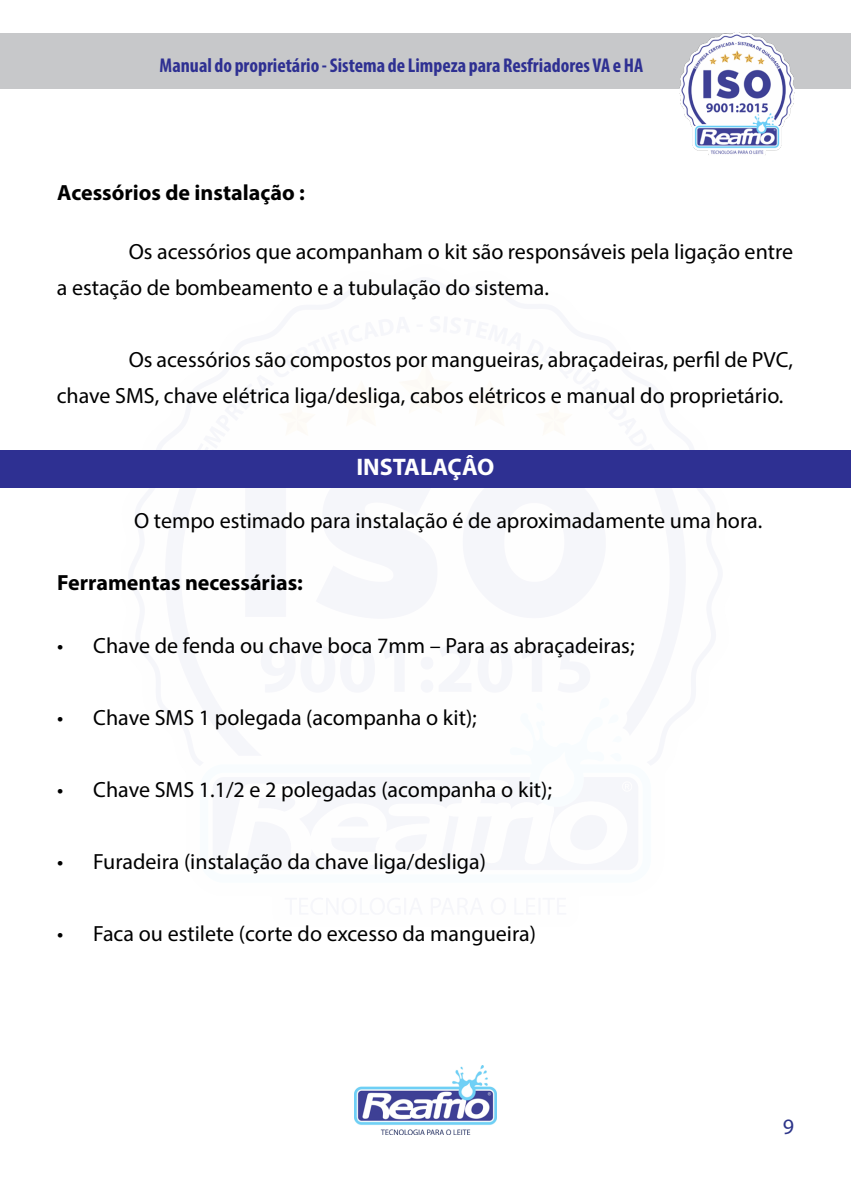
<style>
.page{position:relative;width:851px;height:1191px;background:#fff}
.page>*{position:absolute;margin:0;border:0;box-sizing:border-box;transform-origin:0 0}
.Título{font:700 24px "Myriad Pro";color:#fff}
.Texto{font:22px/36px "Myriad Pro";color:#000}
.Subtítulo{font:700 22px "Myriad Pro";color:#000}
.t1{font:22px "Myriad Pro";color:#2c3489}
.t2{font:700 condensed 20px "Myriad Pro";color:#2e3092}
</style>
<div class="page">
<div style="left:0;top:34px;width:850px;height:55px;background:#c7c8ca"></div>
<img style="left:354px;top:1066px;width:142px;height:68px">
<img style="left:679px;top:33px;width:115px;height:122px">
<div style="left:0;top:450px;width:850px;height:37px;background:#2e3092"></div>
<p class="t2" style="left:159px;top:53px;width:485px">Manual do proprietário - Sistema de Limpeza para Resfriadores VA e HA</p>
<p class="Subtítulo" style="left:57px;top:178px;width:249px">Acessórios de instalação :</p>
<p class="Texto" style="left:57px;top:233px;width:737px;text-indent:72px">Os acessórios que acompanham o kit são responsáveis pela ligação entre a estação de bombeamento e a tubulação do sistema.</p>
<p class="Texto" style="left:57px;top:341px;width:737px;text-indent:72px">Os acessórios são compostos por mangueiras, abraçadeiras, perfil de PVC, chave SMS, chave elétrica liga/desliga, cabos elétricos e manual do proprietário.</p>
<p class="Título" style="left:356px;top:451px;width:139px">INSTALAÇÂO</p>
<p class="Texto" style="left:134px;top:502px;width:629px">O tempo estimado para instalação é de aproximadamente uma hora.</p>
<p class="Subtítulo" style="left:57px;top:568px;width:247px">Ferramentas necessárias:</p>
<p class="Texto" style="left:57px;top:627px;width:578px">• Chave de fenda ou chave boca 7mm – Para as abraçadeiras;</p>
<p class="Texto" style="left:57px;top:699px;width:421px">• Chave SMS 1 polegada (acompanha o kit);</p>
<p class="Texto" style="left:57px;top:771px;width:496px">• Chave SMS 1.1/2 e 2 polegadas (acompanha o kit);</p>
<p class="Texto" style="left:57px;top:843px;width:430px">• Furadeira (instalação da chave liga/desliga)</p>
<p class="Texto" style="left:57px;top:915px;width:480px">• Faca ou estilete (corte do excesso da mangueira)</p>
<p class="t1" style="left:782px;top:1113px;width:13px">9</p>
</div>
